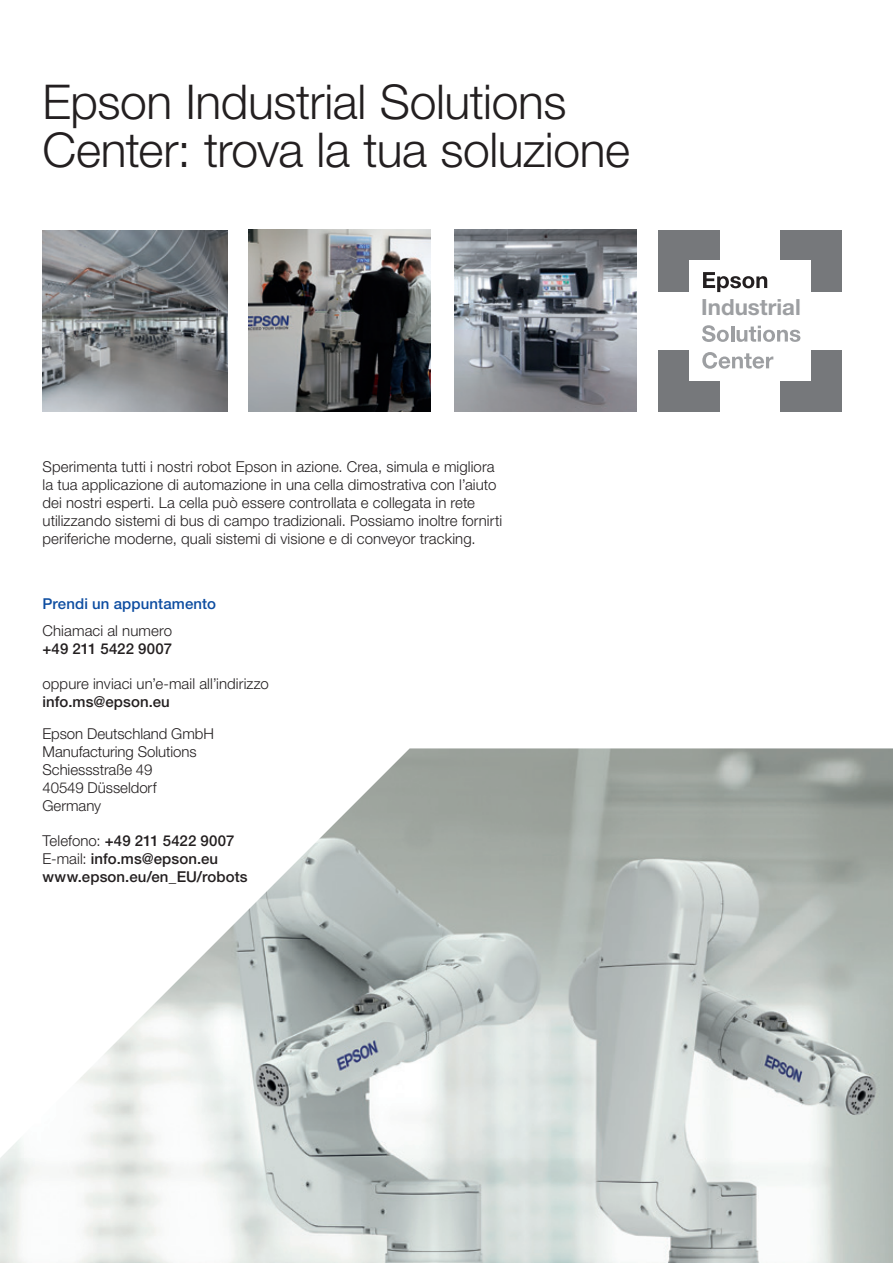
<style>
.page{position:relative;width:893px;height:1263px;background:#fff}
.page>*{position:absolute;margin:0;border:0;box-sizing:border-box;transform-origin:0 0}
.Page_title{font:300 48px/48px "Helvetica Neue LT Pro";letter-spacing:-.01em;color:#231f20}
.t1{font:700 22.35px "Helvetica Neue LT Pro";color:#9d9fa2}
.Body__enlarged_for_t{font:300 15px/18px "Helvetica Neue LT Pro";letter-spacing:.005em;color:#231f20}
.Body__enlarged_for_t-2{font:500 15px/18px "Helvetica Neue LT Pro";letter-spacing:.005em;color:#231f20}
.Subheads__enlarged_f{font:500 15px "Helvetica Neue LT Pro";letter-spacing:.005em;color:#0d4da1}
.s1{font-weight:500}
.s2{font-weight:300}
</style>
<div class="page">
<img style="left:0;top:748px;width:893px;height:515px">
<div style="left:658px;top:230px;width:62px;height:61px;background:#76787b"></div>
<div style="left:780px;top:230px;width:62px;height:61px;background:#76787b"></div>
<div style="left:780px;top:350px;width:62px;height:62px;background:#76787b"></div>
<div style="left:658px;top:350px;width:62px;height:62px;background:#76787b"></div>
<div style="left:689px;top:260px;width:121px;height:121px;background:#fff"></div>
<svg style="left:703px;top:272px;width:64px;height:20px"></svg>
<svg style="left:702px;top:325px;width:27px;height:17px"></svg>
<hr style="left:731px;top:326px;width:3px;height:16px;background:#9d9fa2">
<svg style="left:737px;top:326px;width:63px;height:16px"></svg>
<svg style="left:702px;top:352px;width:71px;height:17px"></svg>
<img style="left:249px;top:230px;width:182px;height:182px">
<img style="left:43px;top:230px;width:185px;height:181px">
<img style="left:454px;top:230px;width:182px;height:182px">
<p class="Page_title" style="left:43px;top:77px;width:589px">Epson Industrial Solutions<br>Center: trova la tua soluzione</p>
<p class="Body__enlarged_for_t" style="left:43px;top:457px;width:461px">Sperimenta tutti i nostri robot Epson in azione. Crea, simula e migliora la tua applicazione di automazione in una cella dimostrativa con l’aiuto dei nostri esperti. La cella può essere controllata e collegata in rete utilizzando sistemi di bus di campo tradizionali. Possiamo inoltre fornirti periferiche moderne, quali sistemi di visione e di conveyor tracking.</p>
<p class="Subheads__enlarged_f" style="left:43px;top:595px;width:175px">Prendi un appuntamento</p>
<p class="Body__enlarged_for_t" style="left:43px;top:621px;width:131px">Chiamaci al numero <span class="s1">+49 211 5422 9007</span></p>
<p class="Body__enlarged_for_t" style="left:43px;top:674px;width:228px">oppure inviaci un’e-mail all’indirizzo <span class="s1">info.ms@epson.eu</span></p>
<p class="Body__enlarged_for_t" style="left:43px;top:725px;width:173px">Epson Deutschland GmbH<br>Manufacturing Solutions<br>Schiessstraße 49<br>40549 Düsseldorf<br>Germany</p>
<p class="Body__enlarged_for_t-2" style="left:43px;top:832px;width:207px"><span class="s2">Telefono:</span> +49 211 5422 9007<br><span class="s2">E-mail:</span> info.ms@epson.eu www.epson.eu/en_EU/robots</p>
<p class="t1" style="left:701px;top:293px;width:101px">Industrial</p>
</div>
